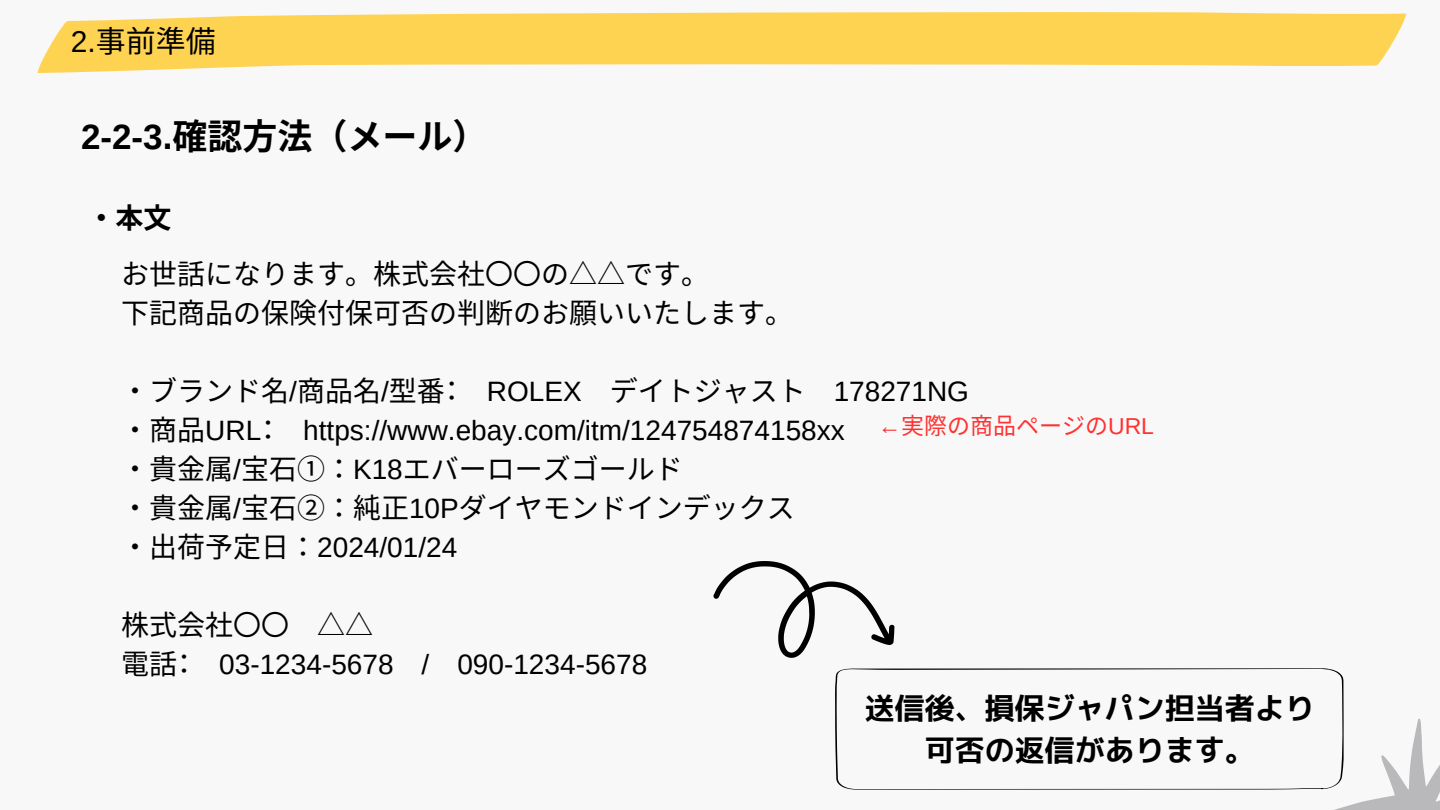
<style>
.page{position:relative;width:1440px;height:810px;background:#f8f8f8}
.page>*{position:absolute;margin:0;border:0;box-sizing:border-box;transform-origin:0 0}
.t1{font:700 35px "Noto Sans CJ Ksc";color:#000}
.t2{font:30px/42px "mplus 1 p bold";color:#000;text-align:center}
.t3{font:30px "Noto Sans CJ Ksc";color:#000}
.t4{font:28px/39px "Arimo";color:#000}
.t5{font:28px/39px "Noto Sans CJ Ksc";color:#000}
.t6{font:700 28px "Noto Sans CJ Ksc";color:#000}
.t7{font:23px "Noto Sans CJ Ksc";color:#ff3131}
.s1{font-family:"Arimo"}
.s2{font-family:"Noto Sans CJ Ksc"}
</style>
<div class="page">
<svg style="left:38px;top:12px;width:1368px;height:61px;fill:#ffd352"></svg>
<svg style="left:1334px;top:719px;width:106px;height:91px"></svg>
<svg style="left:713px;top:561px;width:182px;height:97px"></svg>
<svg style="left:835px;top:668px;width:509px;height:122px"></svg>
<h3 class="t3" style="left:71px;top:18px;width:145px"><span class="s1">2.</span>事前準備</h3>
<h1 class="t1" style="left:81px;top:108px;width:408px"><span class="s1">2-2-3.</span>確認方法（メール）</h1>
<h3 class="t6" style="left:88px;top:196px;width:84px">・本文</h3>
<h2 class="t5" style="left:121px;top:253px;width:673px">お世話になります。株式会社〇〇の△△です。<br>下記商品の保険付保可否の判断のお願いいたします。</h2>
<h3 class="t5" style="left:121px;top:370px;width:323px">・ブランド名<span class="s1">/</span>商品名<span class="s1">/</span>型番：</h3>
<h3 class="t4" style="left:487px;top:372px;width:484px">ROLEX <span class="s2">デイトジャスト</span> 178271NG</h3>
<h3 class="t5" style="left:121px;top:409px;width:141px">・商品<span class="s1">URL</span>：</h3>
<p class="t7" style="left:878px;top:407px;width:277px"><span class="s1">←</span>実際の商品ページの<span class="s1">URL</span></p>
<h3 class="t4" style="left:121px;top:411px;width:725px;text-indent:182px">https://www.ebay.com/itm/124754874158xx<span class="s2">・貴金属</span>/<span class="s2">宝石①：</span> K18<span class="s2">エバーローズゴールド<br>・貴金属</span>/<span class="s2">宝石②： 純正</span>10P<span class="s2">ダイヤモンドインデックス<br>・出荷予定日：</span> 2024/01/24</h3>
<h3 class="t5" style="left:121px;top:604px;width:253px">株式会社〇〇 △△電話：</h3>
<h3 class="t4" style="left:219px;top:645px;width:430px">03-1234-5678 / 090-1234-5678</h3>
<p class="t2" style="left:865px;top:687px;width:451px">送信後、損保ジャパン担当者より可否の返信があります。</p>
</div>
